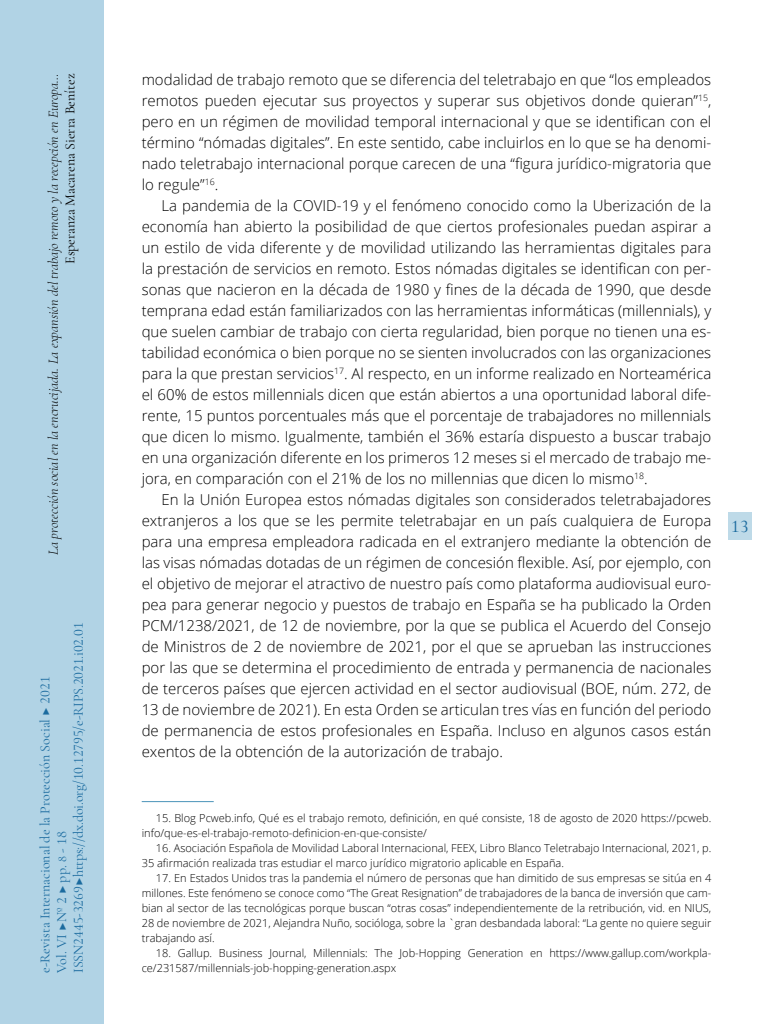
<style>
.page{position:relative;width:768px;height:1024px;background:#fff}
.page>*{position:absolute;margin:0;border:0;box-sizing:border-box;transform-origin:0 0}
.t1{font:500 18px "Cormorant Garamond";color:#1b6b9f}
._00_bsc{font:300 15px/21px "Open Sans";color:#000;text-align:justify}
.t2{font:14px/16.8px "Cormorant Garamond";letter-spacing:-.005em;color:#1b6b9f}
.t3{font:italic 300 14px "Cormorant Garamond";color:#000}
.t4{font:14px "Cormorant Garamond";color:#000}
.zz_notas{font:300 11px/15px "Open Sans";color:#000}
.s1{font-size:12px}
</style>
<div class="page">
<hr style="left:142px;top:801px;width:72px;height:1px;background:#4b94b9">
<div style="left:0;top:0;width:103px;height:1024px;background:#b1d3e5"></div>
<div style="left:728px;top:512px;width:23px;height:28px;background:#bedae8"></div>
<p class="t3" style="left:45px;top:555px;width:483px;rotate:-90deg">La protección social en la encrucijada. La expansión del trabajo remoto y la recepción en Europa…</p>
<p class="t4" style="left:62px;top:264px;width:192px;rotate:-90deg">Esperanza Macarena Sierra Benítez</p>
<p class="t2" style="left:70px;top:973px;width:352px;rotate:-90deg">ISSN 2445-3269 ▶ https://dx.doi.org/10.12795/e-RIPS.2021.i02.01</p>
<p class="t2" style="left:36px;top:973px;width:298px;rotate:-90deg">e-Revista Internacional de la Protección Social ▶ 2021<br>Vol. VI ▶Nº 2 ▶ pp. <span class="s1">8</span> - 18</p>
<p class="_00_bsc" style="left:142px;top:69px;width:571px">modalidad de trabajo remoto que se diferencia del teletrabajo en que “los empleados remotos pueden ejecutar sus proyectos y superar sus objetivos donde quieran”<sup>15</sup>, pero en un régimen de movilidad temporal internacional y que se identifican con el término “nómadas digitales”. En este sentido, cabe incluirlos en lo que se ha denomi&shy;nado teletrabajo internacional porque carecen de una “figura jurídico-migratoria que lo regule”<sup>16</sup>.</p>
<p class="_00_bsc" style="left:142px;top:195px;width:571px;text-indent:20px">La pandemia de la COVID-19 y el fenómeno conocido como la Uberización de la economía han abierto la posibilidad de que ciertos profesionales puedan aspirar a un estilo de vida diferente y de movilidad utilizando las herramientas digitales para la prestación de servicios en remoto. Estos nómadas digitales se identifican con per&shy;sonas que nacieron en la década de 1980 y fines de la década de 1990, que desde temprana edad están familiarizados con las herramientas informáticas (millennials), y que suelen cambiar de trabajo con cierta regularidad, bien porque no tienen una es&shy;tabilidad económica o bien porque no se sienten involucrados con las organizaciones para la que prestan servicios<sup>17</sup>. Al respecto, en un informe realizado en Norteamérica el 60% de estos millennials dicen que están abiertos a una oportunidad laboral dife&shy;rente, 15 puntos porcentuales más que el porcentaje de trabajadores no millennials que dicen lo mismo. Igualmente, también el 36% estaría dispuesto a buscar trabajo en una organización diferente en los primeros 12 meses si el mercado de trabajo me&shy;jora, en comparación con el 21% de los no millennias que dicen lo mismo<sup>18</sup>.</p>
<p class="_00_bsc" style="left:142px;top:489px;width:571px;text-indent:20px">En la Unión Europea estos nómadas digitales son considerados teletrabajadores extranjeros a los que se les permite teletrabajar en un país cualquiera de Europa para una empresa empleadora radicada en el extranjero mediante la obtención de las visas nómadas dotadas de un régimen de concesión flexible. Así, por ejemplo, con el objetivo de mejorar el atractivo de nuestro país como plataforma audiovisual euro&shy;pea para generar negocio y puestos de trabajo en España se ha publicado la Orden PCM/1238/2021, de 12 de noviembre, por la que se publica el Acuerdo del Consejo de Ministros de 2 de noviembre de 2021, por el que se aprueban las instrucciones por las que se determina el procedimiento de entrada y permanencia de nacionales de terceros países que ejercen actividad en el sector audiovisual (BOE, núm. 272, de 13 de noviembre de 2021). En esta Orden se articulan tres vías en función del periodo de permanencia de estos profesionales en España. Incluso en algunos casos están exentos de la obtención de la autorización de trabajo.</p>
<p class="t1" style="left:731px;top:515px;width:19px">13</p>
<p class="zz_notas" style="left:142px;top:810px;width:571px;text-indent:14px">15. Blog Pcweb.info, Qué es el trabajo remoto, definición, en qué consiste, 18 de agosto de 2020 https://pcweb. info/que-es-el-trabajo-remoto-definicion-en-que-consiste/</p>
<p class="zz_notas" style="left:142px;top:840px;width:571px;text-indent:14px">16. Asociación Española de Movilidad Laboral Internacional, FEEX, Libro Blanco Teletrabajo Internacional, 2021, p.<br>35 afirmación realizada tras estudiar el marco jurídico migratorio aplicable en España.</p>
<p class="zz_notas" style="left:142px;top:870px;width:571px;text-align:justify;text-indent:14px">17. En Estados Unidos tras la pandemia el número de personas que han dimitido de sus empresas se sitúa en 4 millones. Este fenómeno se conoce como “The Great Resignation” de trabajadores de la banca de inversión que cam&shy;bian al sector de las tecnológicas porque buscan “otras cosas” independientemente de la retribución, vid. en NIUS, 28 de noviembre de 2021, Alejandra Nuño, socióloga, sobre la `gran desbandada laboral: “La gente no quiere seguir trabajando así.</p>
<p class="zz_notas" style="left:156px;top:945px;width:557px">18. Gallup. Business Journal, Millennials: The Job-Hopping Generation en https://www.gallup.com/workpla-</p>
<p class="zz_notas" style="left:142px;top:960px;width:256px">ce/231587/millennials-job-hopping-generation.aspx</p>
</div>
